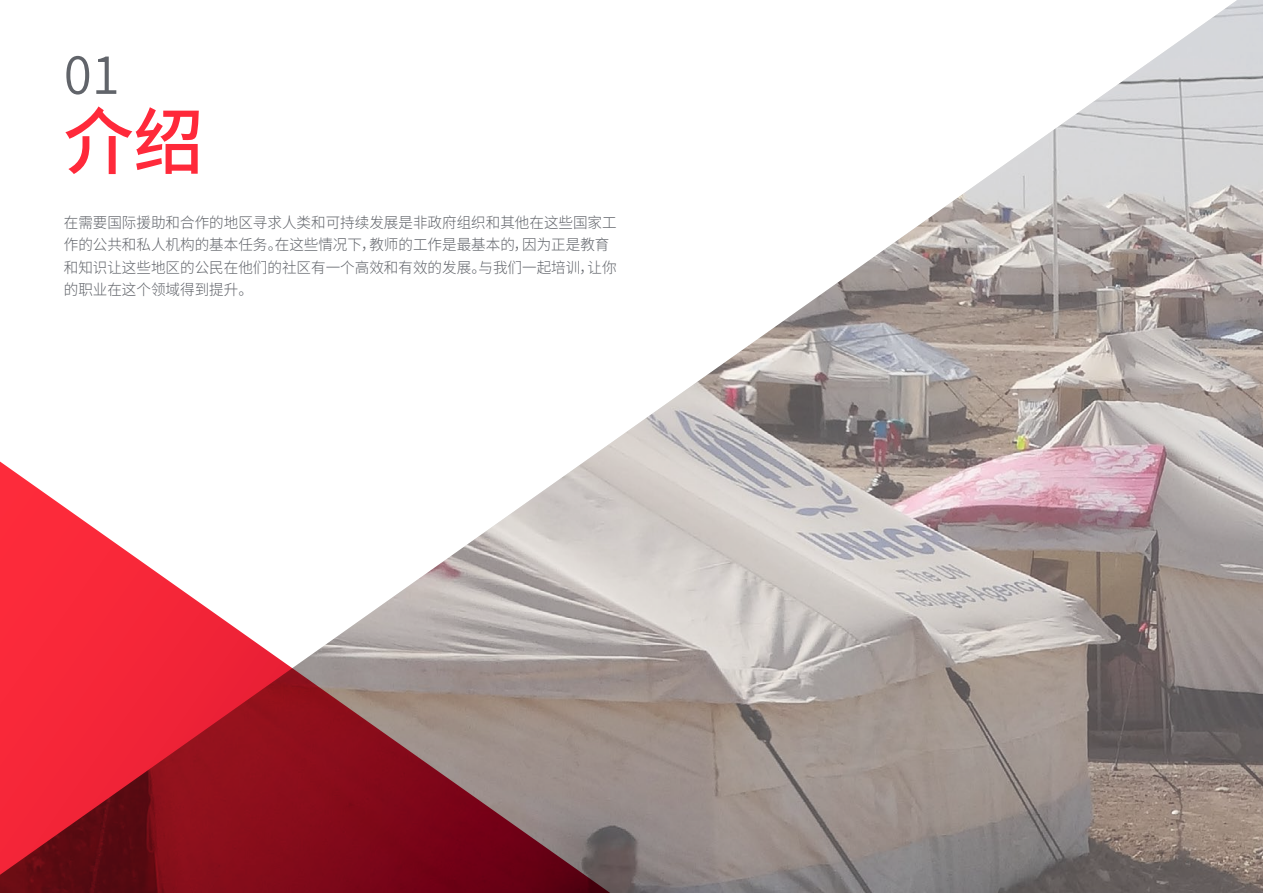
<style>
.page{position:relative;width:1263px;height:893px;background:#fff}
.page>*{position:absolute;margin:0;border:0;box-sizing:border-box;transform-origin:0 0}
.Portadilla{font:500 72px "Source Han Sans CN";color:#ff293a}
.t1{font:52.5px "Source Han Sans CN";color:#61646a}
.Texto_Plano{font:300 15px/22.5px "Source Han Sans CN";color:#61646a}
</style>
<div class="page">
<img style="left:607px;top:0;width:656px;height:893px">
<svg style="left:0;top:446px;width:640px;height:447px"></svg>
<p class="t1" style="left:64px;top:45px;width:57px">01</p>
<p class="Portadilla" style="left:64px;top:101px;width:141px">介绍</p>
<p class="Texto_Plano" style="left:64px;top:211px;width:554px">在需要国际援助和合作的地区寻求人类和可持续发展是非政府组织和其他在这些国家工作的公共和私人机构的基本任务。在这些情况下，教师的工作是最基本的，因为正是教育和知识让这些地区的公民在他们的社区有一个高效和有效的发展。与我们一起培训，让你的职业在这个领域得到提升。</p>
</div>
